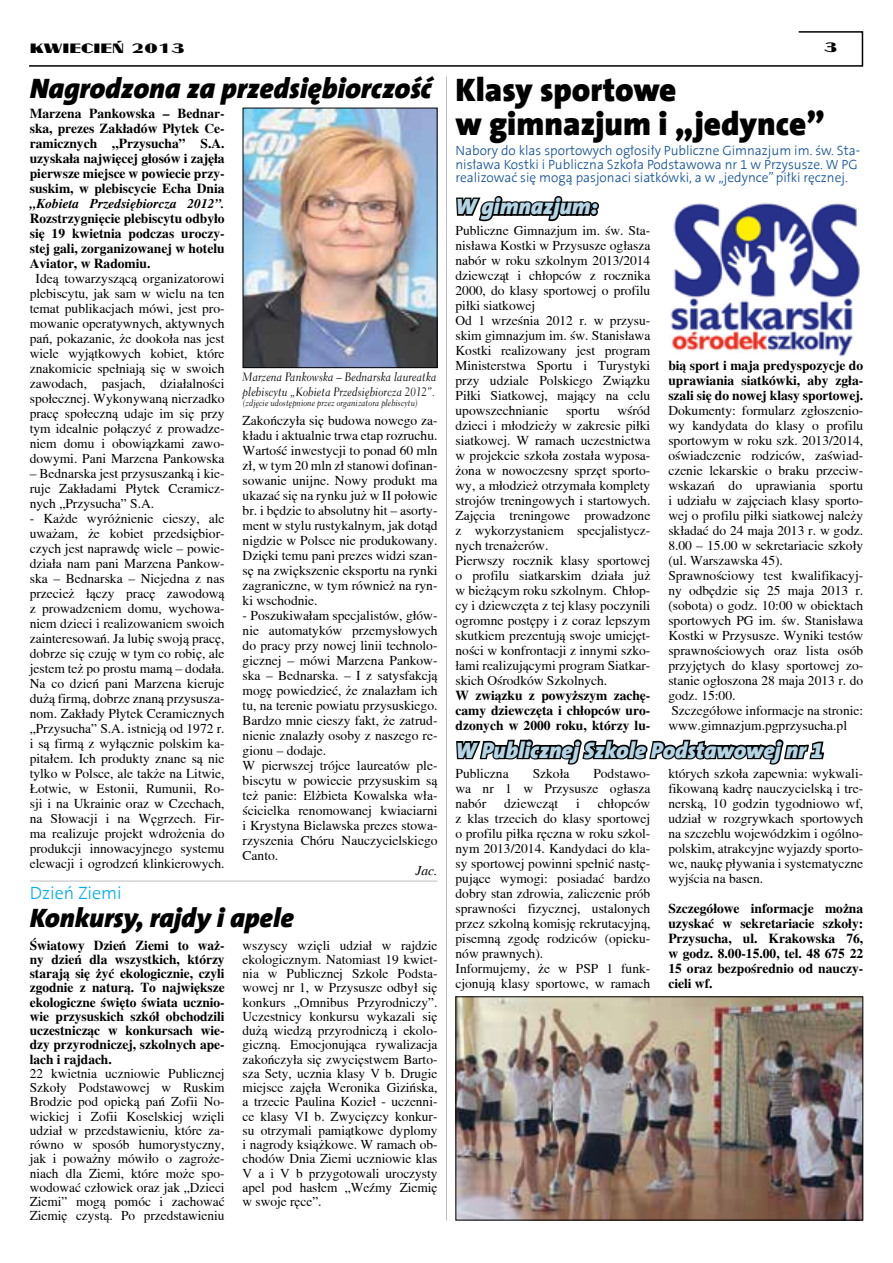
<style>
.page{position:relative;width:893px;height:1263px;background:#fff}
.page>*{position:absolute;margin:0;border:0;box-sizing:border-box;transform-origin:0 0}
.t1{font:900 33px/34.5px "The Sans CEB9";color:#000}
.t2{font:italic 900 28.5px "The Sans CEB9";color:#000}
.t3{font:italic 900 27px "The Sans CEB9";color:#000}
.t4{font:italic 900 22.5px "The Sans CEB9";color:#b5d5e5}
.t5{font:300 18px "The Sans CEB3";color:#00aeef}
.t6{font:13.5px/15px "Toronto";color:#000;text-align:justify}
.t7{font:700 13.5px/15px "Toronto";color:#000;text-align:justify}
.t8{font:300 13.5px/13.5px "The Sans CEB3";color:#0e4e96}
.t9{font:italic 700 13.5px "Toronto";color:#000}
.t10{font:13.5px "Cyklop";color:#000}
.t11{font:italic 13.5px "Toronto";color:#000}
.t12{font:12px/14.4px "Transit 521 Csv EU";color:#000;scale:.93 1}
.t13{font:9px "Transit 521 Csv EU";color:#000;scale:.93 1}
</style>
<div class="page">
<svg style="left:29px;top:31px;width:835px;height:36px"></svg>
<hr style="left:30px;top:881px;width:407px;height:1px;background:#bcbec0">
<hr style="left:446px;top:77px;width:1px;height:1143px;background:#bcbec0">
<img style="left:245px;top:110px;width:190px;height:256px">
<div style="left:243px;top:108px;width:194px;height:260px;border:1px solid #000"></div>
<img style="left:457px;top:998px;width:404px;height:220px">
<div style="left:455px;top:996px;width:408px;height:224px;border:1px solid #000"></div>
<svg style="left:456px;top:196px;width:143px;height:26px"></svg>
<svg style="left:456px;top:739px;width:369px;height:26px"></svg>
<img style="left:670px;top:203px;width:190px;height:154px">
<p class="t10" style="left:30px;top:37px;width:156px">KWIECIEŃ 2013</p>
<p class="t10" style="left:824px;top:37px;width:15px">3</p>
<h2 class="t2" style="left:30px;top:71px;width:403px">Nagrodzona za przedsiębiorczość</h2>
<p class="t7" style="left:30px;top:106px;width:196px">Marzena Pankowska – Bednar&shy;ska, prezes Zakładów Płytek Ce&shy;ramicznych „Przysucha” S.A. uzyskała najwięcej głosów i zajęła pierwsze miejsce w powiecie przy&shy;suskim, w plebiscycie Echa Dnia</p>
<p class="t9" style="left:30px;top:196px;width:196px">„Kobieta Przedsiębiorcza 2012”.</p>
<p class="t7" style="left:30px;top:211px;width:196px">Rozstrzygnięcie plebiscytu odbyło się 19 kwietnia podczas uroczy&shy;stej gali, zorganizowanej w hotelu Aviator, w Radomiu.</p>
<p class="t6" style="left:30px;top:271px;width:196px;text-align:center">Ideą towarzyszącą organizatorowi plebiscytu, jak sam w wielu na ten temat publikacjach mówi, jest pro&shy;mowanie operatywnych, aktywnych pań, pokazanie, że dookoła nas jest wiele wyjątkowych kobiet, które znakomicie spełniają się w swoich zawodach, pasjach, działalności społecznej. Wykonywaną nierzadko pracę społeczną udaje im się przy tym idealnie połączyć z prowadze&shy;niem domu i obowiązkami zawo&shy;dowymi. Pani Marzena Pankowska</p>
<p class="t6" style="left:30px;top:466px;width:196px">– Bednarska jest przysuszanką i kie&shy;ruje Zakładami Płytek Ceramicz&shy;nych „Przysucha” S.A.</p>
<p class="t6" style="left:30px;top:511px;width:196px">- Każde wyróżnienie cieszy, ale uważam, że kobiet przedsiębior&shy;czych jest naprawdę wiele – powie&shy;działa nam pani Marzena Pankow&shy;ska – Bednarska – Niejedna z nas przecież łączy pracę zawodową z prowadzeniem domu, wychowa&shy;niem dzieci i realizowaniem swoich zainteresowań. Ja lubię swoją pracę, dobrze się czuję w tym co robię, ale jestem też po prostu mamą – dodała.<br>Na co dzień pani Marzena kieruje dużą firmą, dobrze znaną przysusza&shy;nom. Zakłady Płytek Ceramicznych „Przysucha” S.A. istnieją od 1972 r. i są firmą z wyłącznie polskim ka&shy;pitałem. Ich produkty znane są nie tylko w Polsce, ale także na Litwie, Łotwie, w Estonii, Rumunii, Ro&shy;sji i na Ukrainie oraz w Czechach, na Słowacji i na Węgrzech. Fir&shy;ma realizuje projekt wdrożenia do produkcji innowacyjnego systemu elewacji i ogrodzeń klinkierowych.</p>
<p class="t12" style="left:243px;top:370px;width:210px">Marzena Pankowska – Bednarska laureatka plebiscytu „Kobieta Przedsiębiorcza 2012”.</p>
<p class="t13" style="left:243px;top:398px;width:190px">(zdjęcie udostępnione przez organizatora plebiscytu)</p>
<p class="t6" style="left:243px;top:413px;width:196px">Zakończyła się budowa nowego za&shy;kładu i aktualnie trwa etap rozruchu.<br>Wartość inwestycji to ponad 60 mln zł, w tym 20 mln zł stanowi dofinan&shy;sowanie unijne. Nowy produkt ma ukazać się na rynku już w II połowie br. i będzie to absolutny hit – asorty&shy;ment w stylu rustykalnym, jak dotąd nigdzie w Polsce nie produkowany.<br>Dzięki temu pani prezes widzi szan&shy;sę na zwiększenie eksportu na rynki zagraniczne, w tym również na ryn&shy;ki wschodnie.</p>
<p class="t6" style="left:243px;top:608px;width:196px;text-align:left">- Poszukiwałam specjalistów, głów&shy;nie automatyków przemysłowych do pracy przy nowej linii technolo&shy;gicznej – mówi Marzena Pankow&shy;ska – Bednarska. – I z satysfakcją mogę powiedzieć, że znalazłam ich tu, na terenie powiatu przysuskiego.<br>Bardzo mnie cieszy fakt, że zatrud&shy;nienie znalazły osoby z naszego re&shy;gionu – dodaje.<br>W pierwszej trójce laureatów ple&shy;biscytu w powiecie przysuskim są też panie: Elżbieta Kowalska wła&shy;ścicielka renomowanej kwiaciarni i Krystyna Bielawska prezes stowa&shy;rzyszenia Chóru Nauczycielskiego<br>Canto.</p>
<p class="t11" style="left:415px;top:863px;width:24px">Jac.</p>
<h3 class="t5" style="left:30px;top:883px;width:94px">Dzień Ziemi</h3>
<h3 class="t3" style="left:30px;top:902px;width:266px">Konkursy, rajdy i apele</h3>
<p class="t7" style="left:30px;top:938px;width:196px;line-height:14.2px">Światowy Dzień Ziemi to waż&shy;ny dzień dla wszystkich, którzy starają się żyć ekologicznie, czyli zgodnie z naturą. To największe ekologiczne święto świata ucznio&shy;wie przysuskich szkół obchodzili uczestnicząc w konkursach wie&shy;dzy przyrodniczej, szkolnych ape&shy;lach i rajdach.</p>
<p class="t6" style="left:30px;top:1066px;width:196px;line-height:14.2px">22 kwietnia uczniowie Publicznej Szkoły Podstawowej w Ruskim Brodzie pod opieką pań Zofii No&shy;wickiej i Zofii Koselskiej wzięli udział w przedstawieniu, które za&shy;równo w sposób humorystyczny, jak i poważny mówiło o zagroże&shy;niach dla Ziemi, które może spo&shy;wodować człowiek oraz jak „Dzieci Ziemi” mogą pomóc i zachować Ziemię czystą. Po przedstawieniu</p>
<p class="t6" style="left:243px;top:938px;width:196px;line-height:14.2px">wszyscy wzięli udział w rajdzie ekologicznym. Natomiast 19 kwiet&shy;nia w Publicznej Szkole Podsta&shy;wowej nr 1, w Przysusze odbył się konkurs „Omnibus Przyrodniczy”.<br>Uczestnicy konkursu wykazali się dużą wiedzą przyrodniczą i ekolo&shy;giczną. Emocjonująca rywalizacja zakończyła się zwycięstwem Barto&shy;sza Sety, ucznia klasy V b. Drugie miejsce zajęła Weronika Gizińska, a trzecie Paulina Kozieł - uczenni&shy;ce klasy VI b. Zwycięzcy konkur&shy;su otrzymali pamiątkowe dyplomy i nagrody książkowe. W ramach ob&shy;chodów Dnia Ziemi uczniowie klas V a i V b przygotowali uroczysty apel pod hasłem „Weźmy Ziemię w swoje ręce”.</p>
<h1 class="t1" style="left:455px;top:74px;width:371px">Klasy sportowe<br>w gimnazjum i „jedynce”</h1>
<p class="t8" style="left:455px;top:145px;width:406px">Nabory do klas sportowych ogłosiły Publiczne Gimnazjum im. św. Sta&shy;nisława Kostki i Publiczna Szkoła Podstawowa nr 1 w Przysusze. W PG realizować się mogą pasjonaci siatkówki, a w „jedynce” piłki ręcznej.</p>
<h3 class="t4" style="left:455px;top:193px;width:144px">W gimnazjum:</h3>
<p class="t6" style="left:455px;top:223px;width:196px;text-align:left">Publiczne Gimnazjum im. św. Sta&shy;nisława Kostki w Przysusze ogłasza nabór w roku szkolnym 2013/2014 dziewcząt i chłopców z rocznika<br>2000, do klasy sportowej o profilu piłki siatkowej<br>Od 1 września 2012 r. w przysu&shy;skim gimnazjum im. św. Stanisława<br>Kostki realizowany jest program<br>Ministerstwa Sportu i Turystyki przy udziale Polskiego Związku<br>Piłki Siatkowej, mający na celu upowszechnianie</p>
<p class="t6" style="left:455px;top:403px;width:196px;text-align:left;text-indent:162px">wśród dzieci i młodzieży w zakresie piłki siatkowej. W ramach uczestnictwa w projekcie szkoła została wyposa&shy;żona w nowoczesny sprzęt sporto&shy;wy, a młodzież otrzymała komplety strojów treningowych i startowych.<br>Zajęcia treningowe prowadzone z wykorzystaniem specjalistycz&shy;nych trenażerów.<br>Pierwszy rocznik klasy sportowej o profilu siatkarskim działa już w bieżącym roku szkolnym. Chłop&shy;cy i dziewczęta z tej klasy poczynili ogromne postępy i z coraz lepszym skutkiem prezentują swoje umiejęt&shy;ności w konfrontacji z innymi szko&shy;łami realizującymi program Siatkar&shy;skich Ośrodków Szkolnych.</p>
<p class="t7" style="left:455px;top:687px;width:196px">W związku z powyższym zachę&shy;camy dziewczęta i chłopców uro&shy;dzonych w 2000 roku, którzy lu-</p>
<p class="t6" style="left:566px;top:403px;width:35px">sportu</p>
<p class="t7" style="left:668px;top:358px;width:196px">bią sport i maja predyspozycje do uprawiania siatkówki, aby zgła&shy;szali się do nowej klasy sportowej.</p>
<p class="t6" style="left:668px;top:403px;width:196px;text-align:left">Dokumenty: formularz zgłoszenio&shy;wy kandydata do klasy o profilu sportowym w roku szk. 2013/2014, oświadczenie rodziców, zaświad&shy;czenie lekarskie o braku przeciw&shy;wskazań do uprawiania sportu i udziału w zajęciach klasy sporto&shy;wej o profilu piłki siatkowej należy składać do 24 maja 2013 r. w godz.<br>8.00 – 15.00 w sekretariacie szkoły (ul. Warszawska 45).<br>Sprawnościowy test kwalifikacyj&shy;ny odbędzie się 25 maja 2013 r. (sobota) o godz. 10:00 w obiektach sportowych PG im. św. Stanisława<br>Kostki w Przysusze. Wyniki testów sprawnościowych oraz lista osób przyjętych do klasy sportowej zo&shy;stanie ogłoszona 28 maja 2013 r. do godz. 15:00.<br>Szczegółowe informacje na stronie: www.gimnazjum.pgprzysucha.pl</p>
<h3 class="t4" style="left:455px;top:737px;width:369px">W Publicznej Szkole Podstawowej nr 1</h3>
<p class="t6" style="left:455px;top:766px;width:55px">Publiczna</p>
<p class="t6" style="left:533px;top:766px;width:38px">Szkoła</p>
<p class="t6" style="left:455px;top:766px;width:196px;text-indent:138px">Podstawo&shy;wa nr 1 w Przysusze ogłasza nabór</p>
<p class="t6" style="left:455px;top:796px;width:196px;text-align:left;text-indent:142px">chłopców z klas trzecich do klasy sportowej o profilu piłka ręczna w roku szkol&shy;nym 2013/2014. Kandydaci do kla&shy;sy sportowej powinni spełnić nastę&shy;pujące wymogi: posiadać bardzo dobry stan zdrowia, zaliczenie prób sprawności fizycznej, ustalonych przez szkolną komisję rekrutacyjną, pisemną zgodę rodziców (opieku&shy;nów prawnych).<br>Informujemy, że w PSP 1 funk&shy;cjonują klasy sportowe, w ramach</p>
<p class="t6" style="left:504px;top:796px;width:55px">dziewcząt</p>
<p class="t6" style="left:576px;top:796px;width:5px">i</p>
<p class="t6" style="left:668px;top:766px;width:196px">których szkoła zapewnia: wykwali&shy;fikowaną kadrę nauczycielską i tre&shy;nerską, 10 godzin tygodniowo wf, udział w rozgrywkach sportowych na szczeblu wojewódzkim i ogólno&shy;polskim, atrakcyjne wyjazdy sporto&shy;we, naukę pływania i systematyczne wyjścia na basen.</p>
<p class="t7" style="left:668px;top:901px;width:196px">Szczegółowe informacje można uzyskać w sekretariacie szkoły:<br>Przysucha, ul. Krakowska 76, w godz. 8.00-15.00, tel. 48 675 22<br>15 oraz bezpośrednio od nauczy&shy;cieli wf.</p>
</div>
